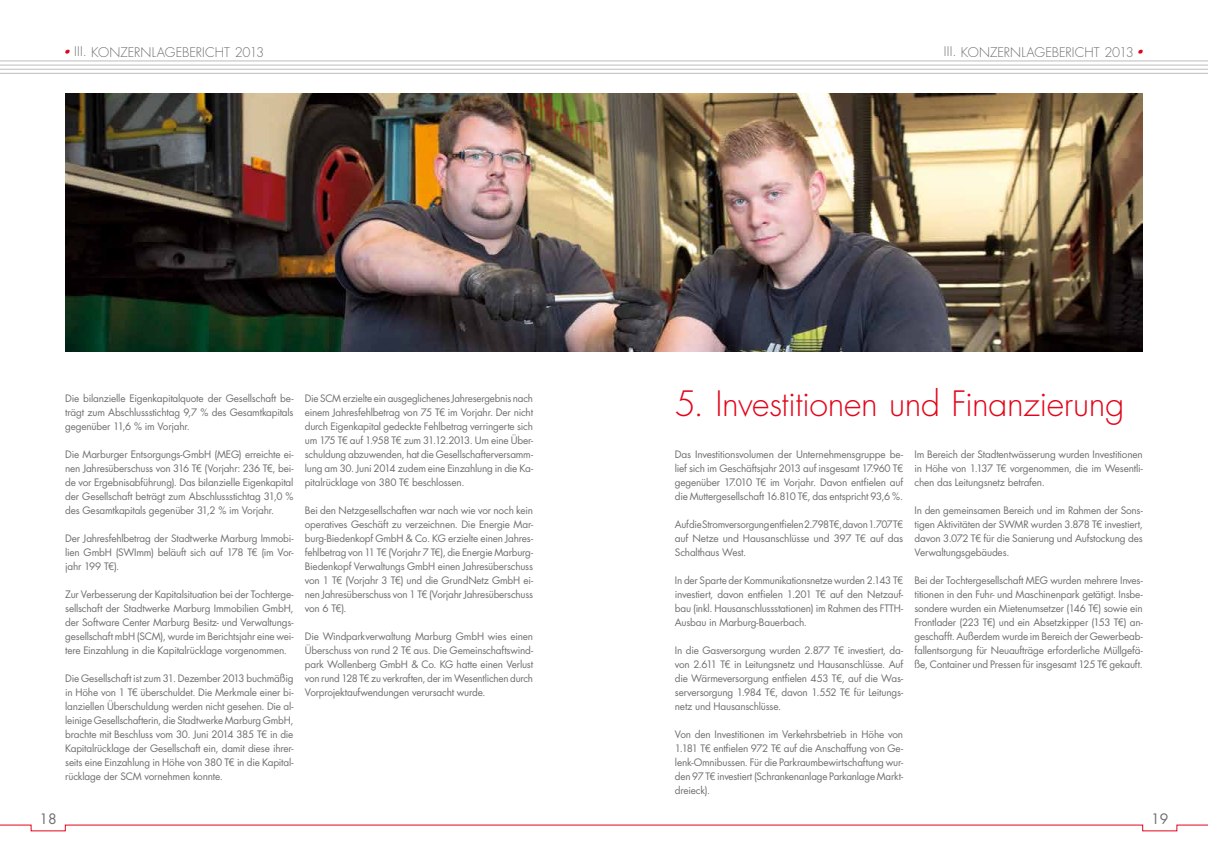
<style>
.page{position:relative;width:1208px;height:859px;background:#fff}
.page>*{position:absolute;margin:0;border:0;box-sizing:border-box;transform-origin:0 0}
.t1{font:300 34px "Futura Std";letter-spacing:-.015em;color:#e2061b}
.t2{font:14px "Futura Std";color:#706f6f}
.t3{font:300 13px "Futura Std";letter-spacing:.005em;color:#706f6f}
.t4{font:10px/14px "Futura Std";letter-spacing:-.02em;color:#706f6f;text-align:justify}
</style>
<div class="page">
<svg style="left:0;top:824px;width:1208px;height:8px"></svg>
<hr style="left:0;top:61px;width:1208px;height:1px;background:#bcbcbc">
<hr style="left:0;top:65px;width:1208px;height:1px;background:#bcbcbc">
<hr style="left:0;top:69px;width:1208px;height:1px;background:#bcbcbc">
<hr style="left:0;top:73px;width:1208px;height:1px;background:#bcbcbc">
<img style="left:65px;top:94px;width:1077px;height:257px">
<svg style="left:65px;top:49px;width:5px;height:5px"></svg>
<svg style="left:1138px;top:49px;width:5px;height:5px"></svg>
<h3 class="t3" style="left:74px;top:44px;width:191px">III. KONZERNLAGEBERICHT 2013</h3>
<h3 class="t3" style="left:944px;top:44px;width:191px">III. KONZERNLAGEBERICHT 2013</h3>
<p class="t4" style="left:65px;top:391px;width:230px">Die bilanzielle Eigenkapitalquote der Gesellschaft be&shy;trägt zum Abschlussstichtag 9,7 % des Gesamtkapitals gegenüber 11,6 % im Vorjahr.</p>
<p class="t4" style="left:65px;top:447px;width:230px">Die Marburger Entsorgungs-GmbH (MEG) erreichte ei&shy;nen Jahresüberschuss von 316 T€ (Vorjahr: 236 T€, bei&shy;de vor Ergebnisabführung). Das bilanzielle Eigenkapital der Gesellschaft beträgt zum Abschlussstichtag 31,0 % des Gesamtkapitals gegenüber 31,2 % im Vorjahr.</p>
<p class="t4" style="left:65px;top:531px;width:230px">Der Jahresfehlbetrag der Stadtwerke Marburg Immobi&shy;lien GmbH (SWImm) beläuft sich auf 178 T€ (im Vor&shy;jahr 199 T€).</p>
<p class="t4" style="left:65px;top:587px;width:230px">Zur Verbesserung der Kapitalsituation bei der Tochterge&shy;sellschaft der Stadtwerke Marburg Immobilien GmbH, der Software Center Marburg Besitz- und Verwaltungs&shy;gesellschaft mbH (SCM), wurde im Berichtsjahr eine wei&shy;tere Einzahlung in die Kapitalrücklage vorgenommen.</p>
<p class="t4" style="left:65px;top:671px;width:230px">Die Gesellschaft ist zum 31. Dezember 2013 buchmäßig in Höhe von 1 T€ überschuldet. Die Merkmale einer bi&shy;lanziellen Überschuldung werden nicht gesehen. Die al&shy;leinige Gesellschafterin, die Stadtwerke Marburg GmbH, brachte mit Beschluss vom 30. Juni 2014 385 T€ in die Kapitalrücklage der Gesellschaft ein, damit diese ihrer&shy;seits eine Einzahlung in Höhe von 380 T€ in die Kapital&shy;rücklage der SCM vornehmen konnte.</p>
<p class="t4" style="left:305px;top:391px;width:230px">Die SCM erzielte ein ausgeglichenes Jahresergebnis nach einem Jahresfehlbetrag von 75 T€ im Vorjahr. Der nicht durch Eigenkapital gedeckte Fehlbetrag verringerte sich um 175 T€ auf 1.958 T€ zum 31.12.2013. Um eine Über&shy;schuldung abzuwenden, hat die Gesellschafterversamm&shy;lung am 30. Juni 2014 zudem eine Einzahlung in die Ka&shy;pitalrücklage von 380 T€ beschlossen.</p>
<p class="t4" style="left:305px;top:503px;width:230px">Bei den Netzgesellschaften war nach wie vor noch kein operatives Geschäft zu verzeichnen. Die Energie Mar&shy;burg-Biedenkopf GmbH &amp; Co. KG erzielte einen Jahres&shy;fehlbetrag von 11 T€ (Vorjahr 7 T€), die Energie Marburg-Biedenkopf Verwaltungs GmbH einen Jahresüberschuss von 1 T€ (Vorjahr 3 T€) und die GrundNetz GmbH ei&shy;nen Jahresüberschuss von 1 T€ (Vorjahr Jahresüberschuss von 6 T€).</p>
<p class="t4" style="left:305px;top:629px;width:230px">Die Windparkverwaltung Marburg GmbH wies einen Überschuss von rund 2 T€ aus. Die Gemeinschaftswind&shy;park Wollenberg GmbH &amp; Co. KG hatte einen Verlust von rund 128 T€ zu verkraften, der im Wesentlichen durch Vorprojektaufwendungen verursacht wurde.</p>
<h1 class="t1" style="left:675px;top:383px;width:451px">5. Investitionen und Finanzierung</h1>
<p class="t4" style="left:675px;top:447px;width:230px">Das Investitionsvolumen der Unternehmensgruppe be&shy;lief sich im Geschäftsjahr 2013 auf insgesamt 17.960 T€ gegenüber 17.010 T€ im Vorjahr. Davon entfielen auf die Muttergesellschaft 16.810 T€, das entspricht 93,6 %.</p>
<p class="t4" style="left:675px;top:517px;width:230px">Auf die Stromversorgung entfielen 2.798 T€, davon 1.707 T€ auf Netze und Hausanschlüsse und 397 T€ auf das Schalthaus West.</p>
<p class="t4" style="left:675px;top:573px;width:230px">In der Sparte der Kommunikationsnetze wurden 2.143 T€ investiert, davon entfielen 1.201 T€ auf den Netzauf&shy;bau (inkl. Hausanschlussstationen) im Rahmen des FTTH-Ausbau in Marburg-Bauerbach.</p>
<p class="t4" style="left:675px;top:643px;width:230px">In die Gasversorgung wurden 2.877 T€ investiert, da&shy;von 2.611 T€ in Leitungsnetz und Hausanschlüsse. Auf die Wärmeversorgung entfielen 453 T€, auf die Was&shy;serversorgung 1.984 T€, davon 1.552 T€ für Leitungs&shy;netz und Hausanschlüsse.</p>
<p class="t4" style="left:675px;top:727px;width:230px">Von den Investitionen im Verkehrsbetrieb in Höhe von 1.181 T€ entfielen 972 T€ auf die Anschaffung von Ge&shy;lenk-Omnibussen. Für die Parkraumbewirtschaftung wur&shy;den 97 T€ investiert (Schrankenanlage Parkanlage Markt&shy;dreieck).</p>
<p class="t4" style="left:914px;top:447px;width:230px">Im Bereich der Stadtentwässerung wurden Investitionen in Höhe von 1.137 T€ vorgenommen, die im Wesentli&shy;chen das Leitungsnetz betrafen.</p>
<p class="t4" style="left:914px;top:503px;width:230px">In den gemeinsamen Bereich und im Rahmen der Sons&shy;tigen Aktivitäten der SWMR wurden 3.878 T€ investiert, davon 3.072 T€ für die Sanierung und Aufstockung des Verwaltungsgebäudes.</p>
<p class="t4" style="left:914px;top:573px;width:230px">Bei der Tochtergesellschaft MEG wurden mehrere Inves&shy;titionen in den Fuhr- und Maschinenpark getätigt. Insbe&shy;sondere wurden ein Mietenumsetzer (146 T€) sowie ein Frontlader (223 T€) und ein Absetzkipper (153 T€) an&shy;geschafft. Außerdem wurde im Bereich der Gewerbeab&shy;fallentsorgung für Neuaufträge erforderliche Müllgefä&shy;ße, Container und Pressen für insgesamt 125 T€ gekauft.</p>
<h2 class="t2" style="left:39px;top:810px;width:19px">18</h2>
<h2 class="t2" style="left:1151px;top:810px;width:19px">19</h2>
</div>
